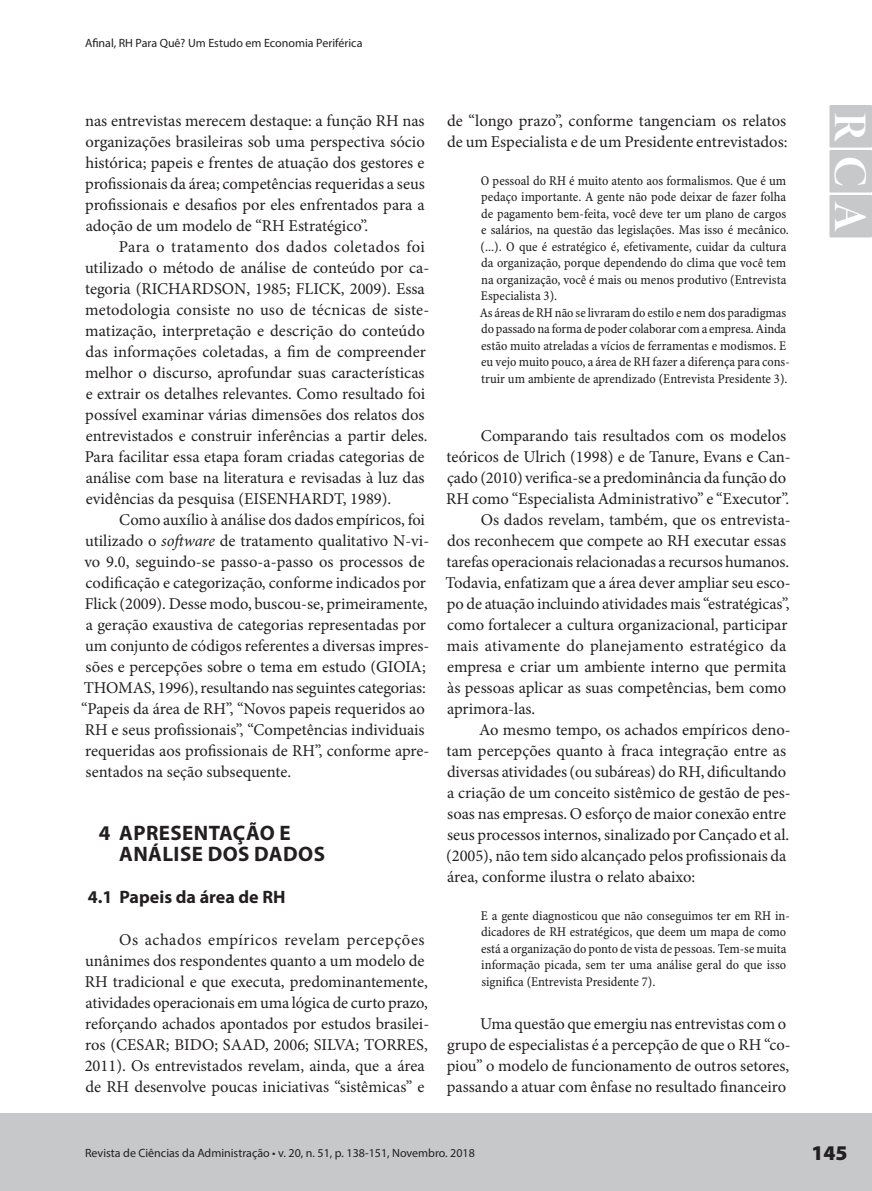
<style>
.page{position:relative;width:872px;height:1191px;background:#fff}
.page>*{position:absolute;margin:0;border:0;box-sizing:border-box;transform-origin:0 0}
.t1{font:46.8px "Minion Pro Bold Disp";color:#fff}
.t2{font:700 21px/21px "Myriad Pro";letter-spacing:.02em;color:#231f20}
.t3{font:900 21px "Myriad Pro";color:#231f20}
.t4{font:700 18px "Myriad Pro";color:#231f20}
.t5{font:16.5px/21px "Minion Pro";color:#231f20}
.t6{font:13.5px/16.5px "Minion Pro Cn Capt";letter-spacing:-.005em;color:#231f20}
.t7{font:12px "Myriad Pro";color:#231f20}
.s1{font-style:italic}
</style>
<div class="page">
<div style="left:0;top:1113px;width:872px;height:78px;background:#c7c8ca"></div>
<div style="left:829px;top:105px;width:43px;height:43px;background:#c7c8ca"></div>
<div style="left:829px;top:150px;width:43px;height:42px;background:#c7c8ca"></div>
<div style="left:829px;top:195px;width:43px;height:42px;background:#c7c8ca"></div>
<p class="t7" style="left:85px;top:35px;width:279px">Afinal, RH Para Quê? Um Estudo em Economia Periférica</p>
<p class="t5" style="left:85px;top:110px;width:341px;text-align:justify">nas entrevistas merecem destaque: a função RH nas organizações brasileiras sob uma perspectiva sócio histórica; papeis e frentes de atuação dos gestores e profissionais da área; competências requeridas a seus profissionais e desafios por eles enfrentados para a adoção de um modelo de “RH Estratégico”.</p>
<p class="t5" style="left:85px;top:236px;width:346px;text-indent:34px">Para o tratamento dos dados coletados foi utilizado o método de análise de conteúdo por ca&shy;tegoria (RICHARDSON, 1985; FLICK, 2009). Essa metodologia consiste no uso de técnicas de siste&shy;matização, interpretação e descrição do conteúdo das informações coletadas, a fim de compreender melhor o discurso, aprofundar suas características e extrair os detalhes relevantes. Como resultado foi possível examinar várias dimensões dos relatos dos entrevistados e construir inferências a partir deles.<br>Para facilitar essa etapa foram criadas categorias de análise com base na literatura e revisadas à luz das evidências da pesquisa (EISENHARDT, 1989).</p>
<p class="t5" style="left:81px;top:509px;width:350px;text-indent:38px">Como auxílio à análise dos dados empíricos, foi utilizado o <span class="s1">software</span> de tratamento qualitativo N-vi&shy;vo 9.0, seguindo-se passo-a-passo os processos de codificação e categorização, conforme indicados por Flick (2009). Desse modo, buscou-se, primeiramente, a geração exaustiva de categorias representadas por um conjunto de códigos referentes a diversas impres&shy;sões e percepções sobre o tema em estudo (GIOIA; THOMAS, 1996), resultando nas seguintes categorias: “Papeis da área de RH”, “Novos papeis requeridos ao RH e seus profissionais”, “Competências individuais requeridas aos profissionais de RH”, conforme apre&shy;sentados na seção subsequente.</p>
<p class="t2" style="left:119px;top:822px;width:207px;text-indent:-20px">4 APRESENTAÇÃO E<br>ANÁLISE DOS DADOS</p>
<p class="t4" style="left:88px;top:885px;width:199px">4.1 Papeis da área de RH</p>
<p class="t5" style="left:85px;top:929px;width:346px;text-indent:35px">Os achados empíricos revelam percepções unânimes dos respondentes quanto a um modelo de RH tradicional e que executa, predominantemente, atividades operacionais em uma lógica de curto prazo, reforçando achados apontados por estudos brasilei&shy;ros (CESAR; BIDO; SAAD, 2006; SILVA; TORRES, 2011). Os entrevistados revelam, ainda, que a área de RH desenvolve poucas iniciativas “sistêmicas” e</p>
<p class="t5" style="left:447px;top:110px;width:342px">de “longo prazo”, conforme tangenciam os relatos de um Especialista e de um Presidente entrevistados:</p>
<p class="t6" style="left:480px;top:173px;width:312px">O pessoal do RH é muito atento aos formalismos. Que é um pedaço importante. A gente não pode deixar de fazer folha de pagamento bem-feita, você deve ter um plano de cargos e salários, na questão das legislações. Mas isso é mecânico. (...). O que é estratégico é, efetivamente, cuidar da cultura da organização, porque dependendo do clima que você tem na organização, você é mais ou menos produtivo (Entrevista Especialista 3).<br>As áreas de RH não se livraram do estilo e nem dos paradigmas do passado na forma de poder colaborar com a empresa. Ainda estão muito atreladas a vícios de ferramentas e modismos. E eu vejo muito pouco, a área de RH fazer a diferença para cons&shy;truir um ambiente de aprendizado (Entrevista Presidente 3).</p>
<p class="t5" style="left:481px;top:425px;width:307px">Comparando tais resultados com os modelos</p>
<p class="t5" style="left:446px;top:446px;width:346px">teóricos de Ulrich (1998) e de Tanure, Evans e Can-</p>
<p class="t5" style="left:447px;top:467px;width:341px">çado (2010) verifica-se a predominância da função do</p>
<p class="t5" style="left:446px;top:488px;width:344px">RH como “Especialista Administrativo” e “Executor”.</p>
<p class="t5" style="left:481px;top:509px;width:311px">Os dados revelam, também, que os entrevista-</p>
<p class="t5" style="left:447px;top:530px;width:341px">dos reconhecem que compete ao RH executar essas</p>
<p class="t5" style="left:446px;top:551px;width:344px">tarefas operacionais relacionadas a recursos humanos.</p>
<p class="t5" style="left:445px;top:572px;width:347px">Todavia, enfatizam que a área dever ampliar seu esco-</p>
<p class="t5" style="left:447px;top:593px;width:344px">po de atuação incluindo atividades mais “estratégicas”,</p>
<p class="t5" style="left:447px;top:614px;width:342px">como fortalecer a cultura organizacional, participar</p>
<p class="t5" style="left:446px;top:635px;width:341px">mais ativamente do planejamento estratégico da</p>
<p class="t5" style="left:447px;top:656px;width:341px">empresa e criar um ambiente interno que permita</p>
<p class="t5" style="left:447px;top:677px;width:340px">às pessoas aplicar as suas competências, bem como</p>
<p class="t5" style="left:447px;top:698px;width:90px">aprimora-las.</p>
<p class="t5" style="left:479px;top:719px;width:313px">Ao mesmo tempo, os achados empíricos deno-</p>
<p class="t5" style="left:446px;top:740px;width:341px">tam percepções quanto à fraca integração entre as</p>
<p class="t5" style="left:447px;top:761px;width:341px">diversas atividades (ou subáreas) do RH, dificultando</p>
<p class="t5" style="left:447px;top:782px;width:345px">a criação de um conceito sistêmico de gestão de pes-</p>
<p class="t5" style="left:447px;top:803px;width:340px">soas nas empresas. O esforço de maior conexão entre</p>
<p class="t5" style="left:447px;top:824px;width:343px">seus processos internos, sinalizado por Cançado et al.</p>
<p class="t5" style="left:446px;top:845px;width:342px">(2005), não tem sido alcançado pelos profissionais da</p>
<p class="t5" style="left:447px;top:866px;width:250px">área, conforme ilustra o relato abaixo:</p>
<p class="t6" style="left:481px;top:908px;width:310px">E a gente diagnosticou que não conseguimos ter em RH in&shy;dicadores de RH estratégicos, que deem um mapa de como está a organização do ponto de vista de pessoas. Tem-se muita informação picada, sem ter uma análise geral do que isso significa (Entrevista Presidente 7).</p>
<p class="t5" style="left:447px;top:1013px;width:345px;text-indent:33px">Uma questão que emergiu nas entrevistas com o grupo de especialistas é a percepção de que o RH “co&shy;piou” o modelo de funcionamento de outros setores, passando a atuar com ênfase no resultado financeiro</p>
<h1 class="t1" style="left:878px;top:112px;width:121px;rotate:90deg">RCA</h1>
<p class="t7" style="left:85px;top:1145px;width:391px">Revista de Ciências da Administração • v. 20, n. 51, p. 138-151, Novembro. 2018</p>
<p class="t3" style="left:811px;top:1141px;width:38px">145</p>
</div>
